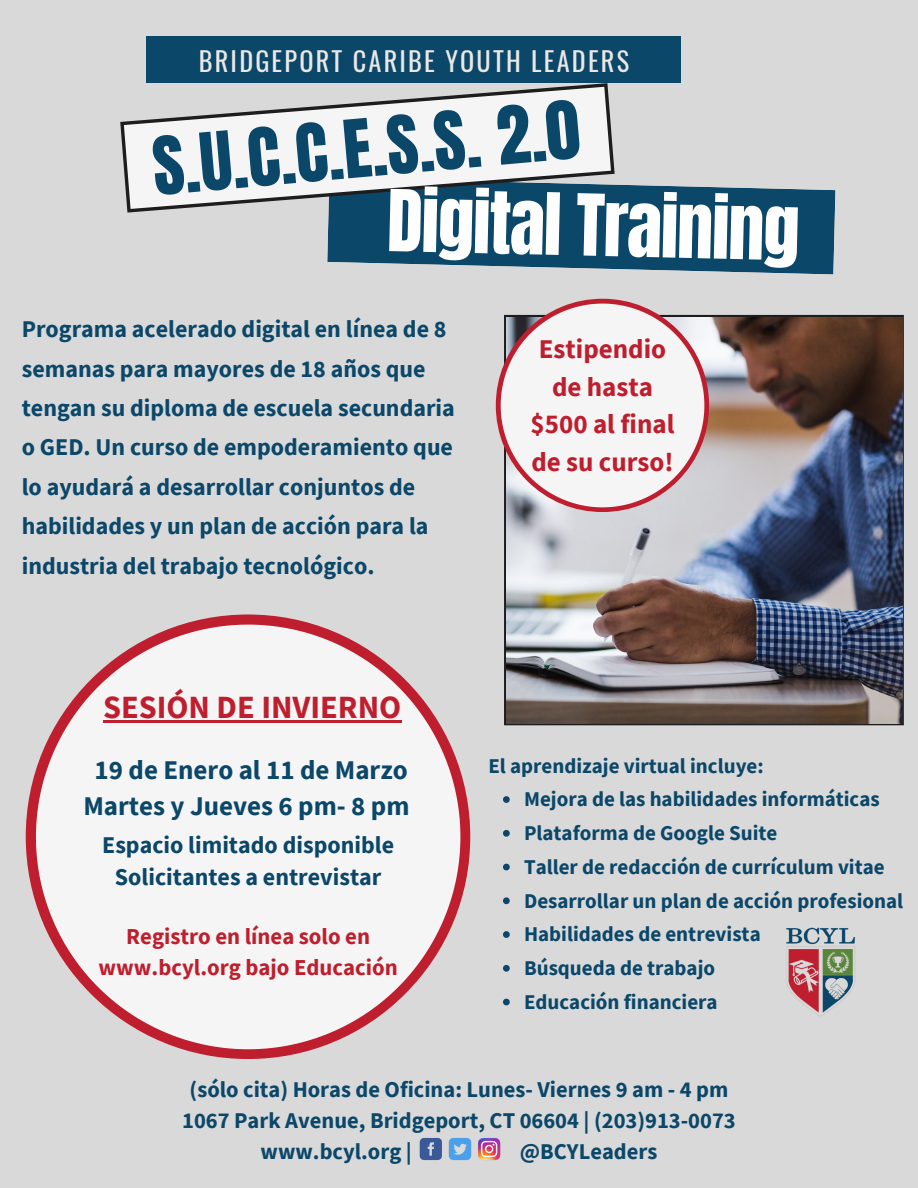
<style>
.page{position:relative;width:918px;height:1188px;background:#d9d9d9}
.page>*{position:absolute;margin:0;border:0;box-sizing:border-box;transform-origin:0 0}
.t1{font:72.45px "Anton";color:#fefefe}
.t2{font:68.25px "Anton";color:#0b4769}
.t3{font:700 32.4px "Source Sans Pro";color:#be1e2d}
.t4{font:700 27px "Source Sans Pro";color:#0b4769}
.t5{font:700 27px/37.5px "Source Sans Pro";color:#be1e2d;text-align:center}
.t6{font:26.4px "Oswald";letter-spacing:.085em;color:#eae7e4}
.t7{font:700 24px/39.3px "Source Sans Pro";color:#0b4769}
.t8{font:700 22.8px/31.5px "Source Sans Pro";color:#be1e2d;text-align:center}
.t9{font:700 22.5px "Source Sans Pro";color:#0b4769}
.t10{font:700 21px "Source Sans Pro";color:#0b4769}
</style>
<div class="page">
<img style="left:506px;top:317px;width:396px;height:407px">
<div style="left:147px;top:37px;width:534px;height:46px;background:#0b4769"></div>
<svg style="left:327px;top:184px;width:508px;height:90px;background:#205674"></svg>
<svg style="left:120px;top:83px;width:495px;height:130px;fill:#f6f5f5"></svg>
<svg style="left:495px;top:298px;width:222px;height:222px;fill:#f6f5f5"></svg>
<svg style="left:25px;top:614px;width:446px;height:445px;fill:#f6f5f5"></svg>
<svg style="left:503px;top:796px;width:7px;height:7px"></svg>
<svg style="left:503px;top:830px;width:7px;height:7px"></svg>
<svg style="left:503px;top:864px;width:7px;height:6px"></svg>
<svg style="left:503px;top:897px;width:7px;height:7px"></svg>
<svg style="left:503px;top:931px;width:7px;height:7px"></svg>
<svg style="left:503px;top:965px;width:7px;height:7px"></svg>
<svg style="left:503px;top:999px;width:7px;height:6px"></svg>
<img style="left:786px;top:927px;width:69px;height:90px">
<hr style="left:103px;top:720px;width:298px;height:3px;background:#be1e2d">
<img style="left:419px;top:1138px;width:82px;height:23px">
<p class="t6" style="left:199px;top:40px;width:432px">BRIDGEPORT CARIBE YOUTH LEADERS</p>
<p class="t2" style="left:149px;top:118px;width:430px;rotate:-5deg">S.U.C.C.E.S.S. 2.0</p>
<p class="t1" style="left:388px;top:170px;width:414px;rotate:1deg">Digital Training</p>
<p class="t7" style="left:22px;top:309px;width:435px">Programa acelerado digital en línea de 8 semanas para mayores de 18 años que tengan su diploma de escuela secundaria o GED. Un curso de empoderamiento que lo ayudará a desarrollar conjuntos de habilidades y un plan de acción para la industria del trabajo tecnológico.</p>
<p class="t5" style="left:531px;top:330px;width:145px">Estipendio de hasta $500 al final de su curso!</p>
<p class="t3" style="left:103px;top:686px;width:300px">SESIÓN DE INVIERNO</p>
<p class="t4" style="left:95px;top:753px;width:315px">19 de Enero al 11 de Marzo</p>
<p class="t4" style="left:83px;top:788px;width:328px">Martes y Jueves 6 pm- 8 pm</p>
<p class="t7" style="left:102px;top:824px;width:293px">Espacio limitado disponible</p>
<p class="t7" style="left:115px;top:857px;width:268px">Solicitantes a entrevistar</p>
<p class="t8" style="left:99px;top:920px;width:301px">Registro en línea solo en www.bcyl.org bajo Educación</p>
<p class="t10" style="left:488px;top:752px;width:277px">El aprendizaje virtual incluye:</p>
<p class="t10" style="left:524px;top:786px;width:357px">Mejora de las habilidades informáticas</p>
<p class="t10" style="left:524px;top:819px;width:255px">Plataforma de Google Suite</p>
<p class="t10" style="left:524px;top:853px;width:362px">Taller de redacción de currículum vitae</p>
<p class="t10" style="left:524px;top:887px;width:381px">Desarrollar un plan de acción profesional</p>
<p class="t10" style="left:524px;top:921px;width:238px">Habilidades de entrevista</p>
<p class="t10" style="left:524px;top:954px;width:193px">Búsqueda de trabajo</p>
<p class="t10" style="left:524px;top:988px;width:195px">Educación financiera</p>
<p class="t9" style="left:190px;top:1075px;width:540px">(sólo cita) Horas de Oficina: Lunes- Viernes 9 am - 4 pm</p>
<p class="t9" style="left:182px;top:1106px;width:555px">1067 Park Avenue, Bridgeport, CT 06604 | (203)913-0073</p>
<p class="t9" style="left:261px;top:1137px;width:153px">www.bcyl.org |</p>
<p class="t9" style="left:520px;top:1137px;width:139px">@BCYLeaders</p>
</div>
